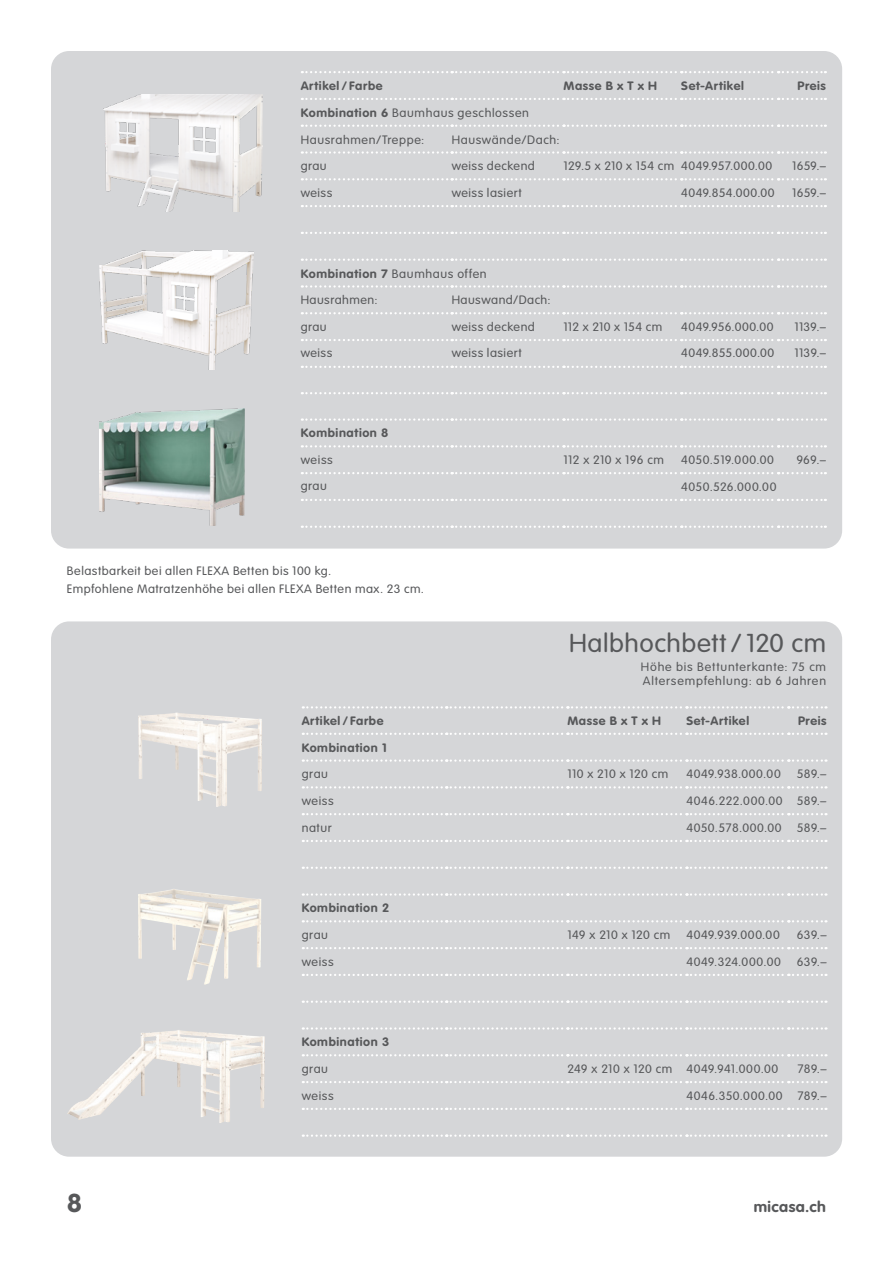
<style>
.page{position:relative;width:893px;height:1263px;background:#fff}
.page>*{position:absolute;margin:0;border:0;box-sizing:border-box;transform-origin:0 0}
.t1{font:300 25.5px "VAG Rounded Std";letter-spacing:.02em;color:#57585a;scale:1.05 1}
.t2{font:700 25.5px "VAG Rounded Std";color:#57585a;scale:1.05 1}
.t3{font:700 15px "VAG Rounded Std";letter-spacing:.03em;color:#57585a;scale:1.05 1}
.t4{font:300 12px/26.1px "VAG Rounded Std";letter-spacing:.04em;color:#57585a;scale:1.05 1}
.t5{font:700 12px "VAG Rounded Std";letter-spacing:.05em;color:#57585a;scale:1.05 1}
.t6{font:300 12px "VAG Rounded Std";letter-spacing:.02em;color:#57585a;scale:1.05 1}
.t7{font:300 12px/13.5px "VAG Rounded Std";letter-spacing:.065em;color:#57585a;scale:1.05 1}
.t8{font:300 12px "VAG Rounded Std";letter-spacing:.005em;color:#57585a;scale:1.05 1}
.t9{font:300 12px "VAG Rounded Std";letter-spacing:.015em;color:#57585a;scale:1.05 1}
.s1{font-weight:700}
</style>
<div class="page">
<div style="left:51px;top:51px;width:791px;height:498px;background:#d5d6d8;border-radius:18px"></div>
<div style="left:51px;top:621px;width:791px;height:536px;background:#d5d6d8;border-radius:18px"></div>
<img style="left:99px;top:408px;width:145px;height:117px">
<img style="left:138px;top:889px;width:123px;height:96px">
<img style="left:67px;top:1030px;width:198px;height:93px">
<img style="left:138px;top:712px;width:124px;height:95px">
<svg style="left:302px;top:98px;width:524px;height:2px"></svg>
<svg style="left:302px;top:366px;width:524px;height:2px"></svg>
<svg style="left:302px;top:392px;width:524px;height:2px"></svg>
<svg style="left:302px;top:418px;width:524px;height:3px"></svg>
<svg style="left:302px;top:71px;width:524px;height:2px"></svg>
<svg style="left:302px;top:125px;width:524px;height:2px"></svg>
<svg style="left:302px;top:151px;width:524px;height:3px"></svg>
<svg style="left:302px;top:178px;width:524px;height:2px"></svg>
<svg style="left:302px;top:205px;width:524px;height:2px"></svg>
<svg style="left:302px;top:232px;width:524px;height:2px"></svg>
<svg style="left:302px;top:259px;width:524px;height:2px"></svg>
<svg style="left:302px;top:285px;width:524px;height:3px"></svg>
<svg style="left:302px;top:312px;width:524px;height:2px"></svg>
<svg style="left:302px;top:339px;width:524px;height:2px"></svg>
<svg style="left:302px;top:445px;width:524px;height:2px"></svg>
<svg style="left:302px;top:472px;width:524px;height:2px"></svg>
<svg style="left:302px;top:499px;width:524px;height:2px"></svg>
<svg style="left:302px;top:526px;width:524px;height:2px"></svg>
<img style="left:103px;top:94px;width:159px;height:118px">
<img style="left:99px;top:251px;width:155px;height:118px">
<svg style="left:303px;top:733px;width:523px;height:2px"></svg>
<svg style="left:303px;top:759px;width:523px;height:3px"></svg>
<svg style="left:303px;top:786px;width:523px;height:2px"></svg>
<svg style="left:303px;top:813px;width:523px;height:2px"></svg>
<svg style="left:303px;top:840px;width:523px;height:2px"></svg>
<svg style="left:303px;top:867px;width:523px;height:2px"></svg>
<svg style="left:303px;top:893px;width:523px;height:3px"></svg>
<svg style="left:303px;top:920px;width:523px;height:2px"></svg>
<svg style="left:303px;top:947px;width:523px;height:2px"></svg>
<svg style="left:303px;top:974px;width:523px;height:2px"></svg>
<svg style="left:303px;top:1000px;width:523px;height:3px"></svg>
<svg style="left:303px;top:1027px;width:523px;height:2px"></svg>
<svg style="left:303px;top:1054px;width:523px;height:2px"></svg>
<svg style="left:303px;top:1081px;width:523px;height:2px"></svg>
<svg style="left:303px;top:1108px;width:523px;height:2px"></svg>
<svg style="left:303px;top:1134px;width:523px;height:3px"></svg>
<svg style="left:303px;top:706px;width:523px;height:2px"></svg>
<p class="t5" style="left:301px;top:79px;width:80px">Artikel / Farbe</p>
<p class="t5" style="left:563px;top:79px;width:91px">Masse B x T x H</p>
<p class="t5" style="left:681px;top:79px;width:61px">Set-Artikel</p>
<p class="t5" style="left:797px;top:79px;width:29px">Preis</p>
<p class="t4" style="left:301px;top:100px;width:219px"><span class="s1">Kombination 6</span> Baumhaus geschlossen</p>
<p class="t4" style="left:301px;top:127px;width:119px">Hausrahmen/Treppe:</p>
<p class="t4" style="left:452px;top:127px;width:104px">Hauswände/Dach:</p>
<p class="t4" style="left:301px;top:153px;width:26px">grau</p>
<p class="t4" style="left:452px;top:153px;width:81px">weiss deckend</p>
<p class="t4" style="left:563px;top:153px;width:200px">129.5 x 210 x 154 cm 4049.957.000.00</p>
<p class="t4" style="left:792px;top:153px;width:34px">1659.–</p>
<p class="t4" style="left:301px;top:180px;width:32px">weiss</p>
<p class="t4" style="left:452px;top:180px;width:68px">weiss lasiert</p>
<p class="t4" style="left:681px;top:180px;width:90px">4049.854.000.00</p>
<p class="t4" style="left:792px;top:180px;width:34px">1659.–</p>
<p class="t4" style="left:301px;top:261px;width:179px"><span class="s1">Kombination 7</span> Baumhaus offen<br>Hausrahmen:</p>
<p class="t4" style="left:452px;top:287px;width:96px">Hauswand/Dach:</p>
<p class="t4" style="left:301px;top:314px;width:26px">grau</p>
<p class="t4" style="left:452px;top:314px;width:81px">weiss deckend</p>
<p class="t8" style="left:563px;top:319px;width:96px">112 x 210 x 154 cm</p>
<p class="t4" style="left:681px;top:314px;width:89px">4049.956.000.00</p>
<p class="t4" style="left:795px;top:314px;width:31px">1139.–</p>
<p class="t4" style="left:301px;top:340px;width:32px">weiss</p>
<p class="t4" style="left:452px;top:340px;width:68px">weiss lasiert</p>
<p class="t4" style="left:681px;top:340px;width:90px">4049.855.000.00</p>
<p class="t4" style="left:795px;top:340px;width:31px">1139.–</p>
<p class="t5" style="left:301px;top:425px;width:85px">Kombination 8</p>
<p class="t4" style="left:301px;top:447px;width:32px">weiss</p>
<p class="t9" style="left:563px;top:453px;width:97px">112 x 210 x 196 cm</p>
<p class="t4" style="left:681px;top:447px;width:90px">4050.519.000.00</p>
<p class="t4" style="left:796px;top:447px;width:30px">969.–</p>
<p class="t4" style="left:301px;top:474px;width:26px">grau</p>
<p class="t4" style="left:681px;top:474px;width:92px">4050.526.000.00</p>
<p class="t4" style="left:67px;top:562px;width:342px;line-height:18px">Belastbarkeit bei allen FLEXA Betten bis 100 kg.<br>Empfohlene Matratzenhöhe bei allen FLEXA Betten max. 23 cm.</p>
<h1 class="t1" style="left:569px;top:628px;width:246px">Halbhochbett / 120 cm</h1>
<p class="t7" style="left:641px;top:661px;width:178px">Höhe bis Bettunterkante: 75 cm<br>Altersempfehlung: ab 6 Jahren</p>
<p class="t5" style="left:302px;top:714px;width:80px">Artikel / Farbe</p>
<p class="t5" style="left:567px;top:714px;width:91px">Masse B x T x H</p>
<p class="t5" style="left:686px;top:714px;width:61px">Set-Artikel</p>
<p class="t5" style="left:798px;top:714px;width:29px">Preis</p>
<p class="t5" style="left:302px;top:740px;width:82px">Kombination 1</p>
<p class="t4" style="left:302px;top:761px;width:27px">grau</p>
<p class="t6" style="left:567px;top:767px;width:98px">110 x 210 x 120 cm</p>
<p class="t4" style="left:686px;top:761px;width:91px">4049.938.000.00</p>
<p class="t4" style="left:797px;top:761px;width:30px">589.–</p>
<p class="t4" style="left:302px;top:788px;width:32px">weiss</p>
<p class="t4" style="left:686px;top:788px;width:135px">4046.222.000.00 589.–</p>
<p class="t4" style="left:302px;top:815px;width:30px">natur</p>
<p class="t4" style="left:686px;top:815px;width:92px">4050.578.000.00</p>
<p class="t4" style="left:797px;top:815px;width:30px">589.–</p>
<p class="t5" style="left:302px;top:901px;width:85px">Kombination 2</p>
<p class="t4" style="left:302px;top:922px;width:27px">grau</p>
<p class="t6" style="left:567px;top:928px;width:100px">149 x 210 x 120 cm</p>
<p class="t4" style="left:686px;top:922px;width:90px">4049.939.000.00</p>
<p class="t4" style="left:797px;top:922px;width:30px">639.–</p>
<p class="t4" style="left:302px;top:949px;width:32px">weiss</p>
<p class="t4" style="left:686px;top:949px;width:91px">4049.324.000.00</p>
<p class="t4" style="left:797px;top:949px;width:30px">639.–</p>
<p class="t5" style="left:302px;top:1035px;width:85px">Kombination 3</p>
<p class="t4" style="left:302px;top:1056px;width:27px">grau</p>
<p class="t6" style="left:567px;top:1062px;width:202px">249 x 210 x 120 cm 4049.941.000.00</p>
<p class="t4" style="left:797px;top:1056px;width:29px">789.–</p>
<p class="t4" style="left:302px;top:1083px;width:32px">weiss</p>
<p class="t4" style="left:686px;top:1083px;width:135px">4046.350.000.00 789.–</p>
<h1 class="t2" style="left:67px;top:1188px;width:16px">8</h1>
<p class="t3" style="left:754px;top:1198px;width:70px">micasa.ch</p>
</div>
